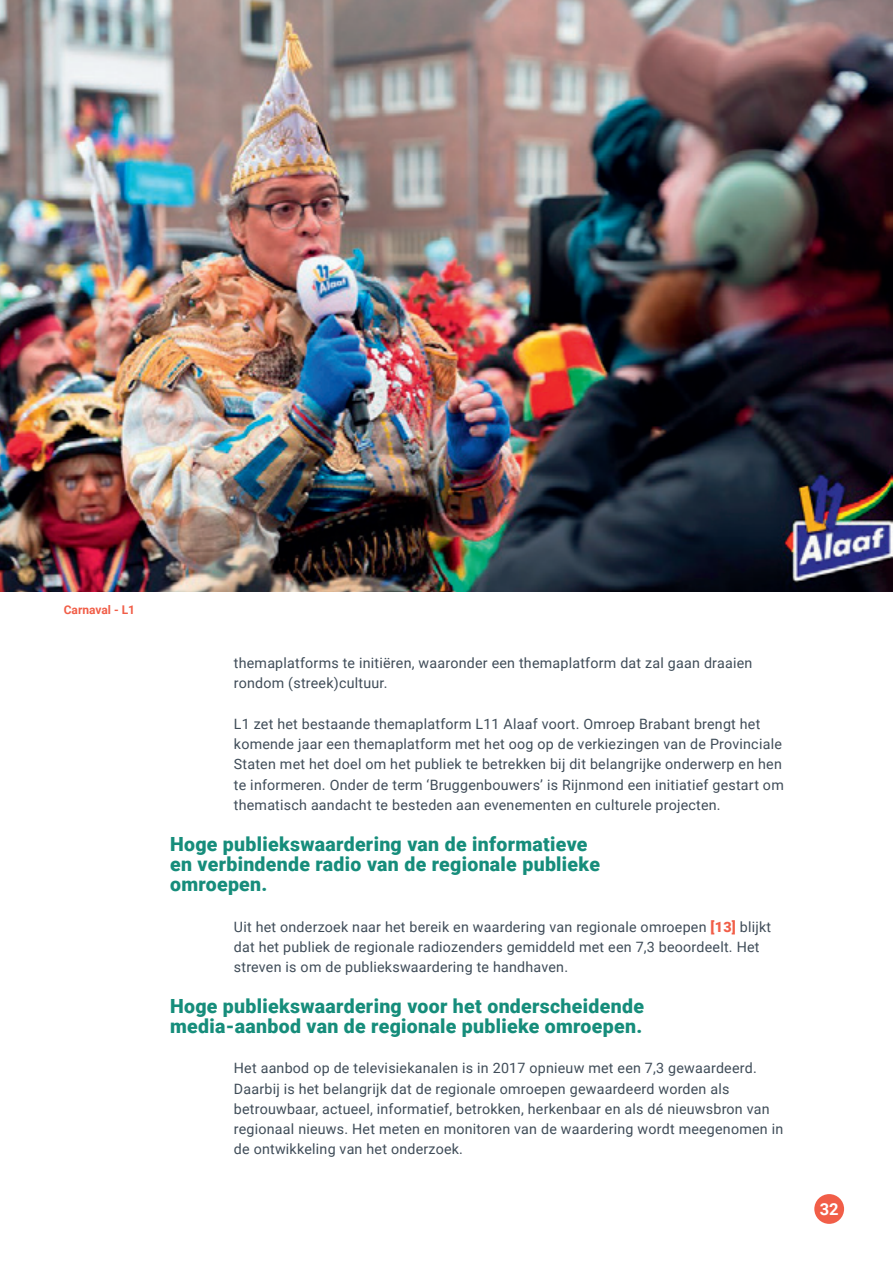
<style>
.page{position:relative;width:893px;height:1263px;background:#fff}
.page>*{position:absolute;margin:0;border:0;box-sizing:border-box;transform-origin:0 0}
.t1{font:900 19.5px/20.2px "Roboto";letter-spacing:.015em;color:#168d7b}
.t2{font:700 16.5px "Roboto";color:#fff}
.t3{font:14.25px/20.2px "Roboto";letter-spacing:.015em;color:#3f4c58}
.t4{font:700 12px "Roboto";color:#f15e48}
.s1{font-weight:900;color:#f15e48}
</style>
<div class="page">
<div style="left:814px;top:1194px;width:30px;height:30px;background:#f15e48;border-radius:50%"></div>
<img style="left:0;top:0;width:893px;height:592px">
<p class="t4" style="left:64px;top:601px;width:73px">Carnaval - L1</p>
<p class="t3" style="left:234px;top:652px;width:520px">themaplatforms te initiëren, waaronder een themaplatform dat zal gaan draaien rondom (streek)cultuur.</p>
<p class="t3" style="left:234px;top:713px;width:551px">L1 zet het bestaande themaplatform L11 Alaaf voort. Omroep Brabant brengt het komende jaar een themaplatform met het oog op de verkiezingen van de Provinciale Staten met het doel om het publiek te betrekken bij dit belangrijke onderwerp en hen te informeren. Onder de term ‘Bruggenbouwers’ is Rijnmond een initiatief gestart om thematisch aandacht te besteden aan evenementen en culturele projecten.</p>
<h1 class="t1" style="left:170px;top:833px;width:431px">Hoge publiekswaardering van de informatieve en verbindende radio van de regionale publieke omroepen.</h1>
<p class="t3" style="left:234px;top:916px;width:539px">Uit het onderzoek naar het bereik en waardering van regionale omroepen <span class="s1">[13]</span> blijkt dat het publiek de regionale radiozenders gemiddeld met een 7,3 beoordeelt. Het streven is om de publiekswaardering te handhaven.</p>
<h1 class="t1" style="left:170px;top:995px;width:475px">Hoge publiekswaardering voor het onderscheidende media-aanbod van de regionale publieke omroepen.</h1>
<p class="t3" style="left:234px;top:1057px;width:551px">Het aanbod op de televisiekanalen is in 2017 opnieuw met een 7,3 gewaardeerd.<br>Daarbij is het belangrijk dat de regionale omroepen gewaardeerd worden als betrouwbaar, actueel, informatief, betrokken, herkenbaar en als dé nieuwsbron van regionaal nieuws. Het meten en monitoren van de waardering wordt meegenomen in de ontwikkeling van het onderzoek.</p>
<p class="t2" style="left:820px;top:1197px;width:20px">32</p>
</div>
